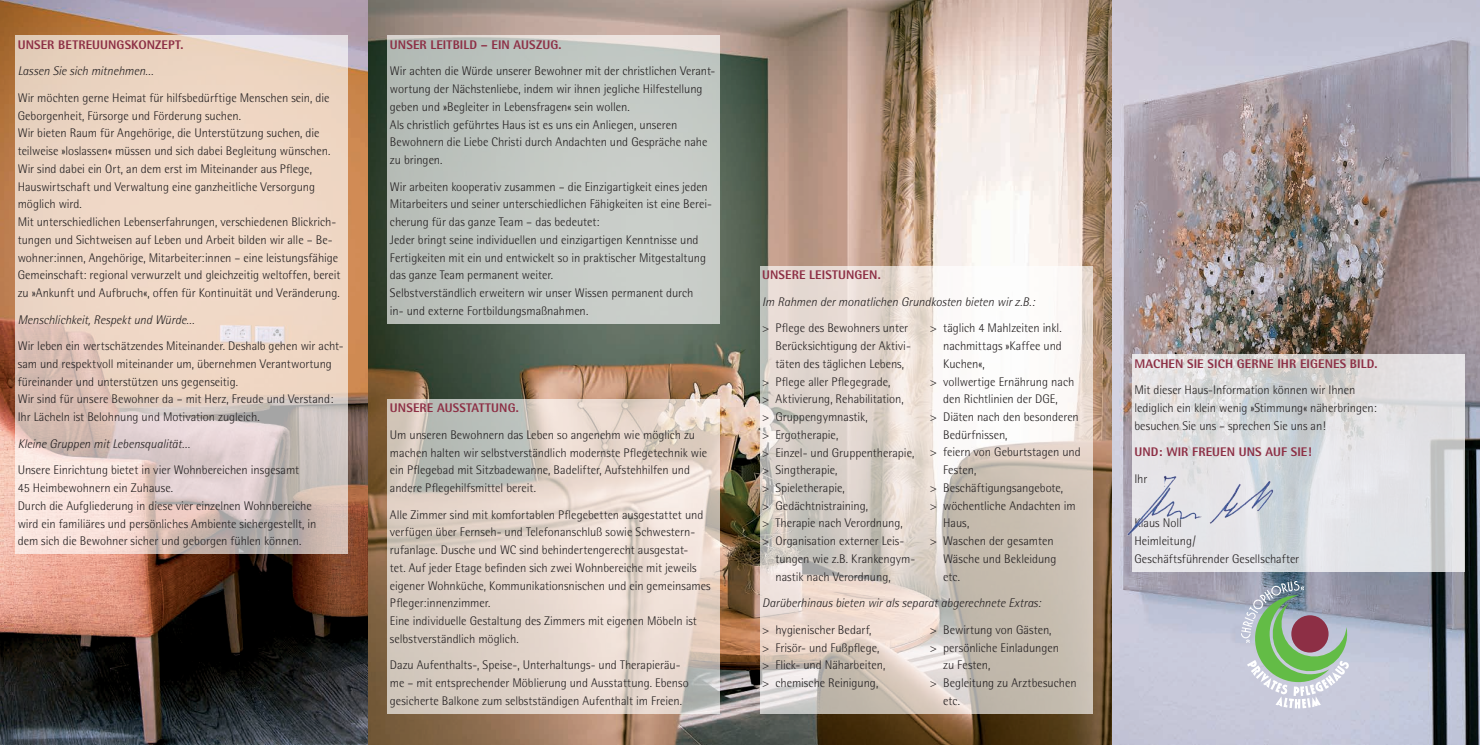
<style>
.page{position:relative;width:1480px;height:745px;background:#fff}
.page>*{position:absolute;margin:0;border:0;box-sizing:border-box;transform-origin:0 0}
.t1{font:300 12.5px/17.8px "Rotis Semi Sans";color:#231f20}
.t2{font:italic 300 12.5px "Rotis Semi Sans";letter-spacing:-.005em;color:#231f20}
.t3{font:800 12.5px "Rotis Semi Sans";letter-spacing:.01em;color:#8d2f45}
</style>
<div class="page">
<img style="left:0;top:0;width:1479px;height:744px">
<svg style="left:16px;top:35px;width:332px;height:519px;background:#e7d1c4"></svg>
<div style="left:388px;top:35px;width:332px;height:288px;background:linear-gradient(to right,#b7beb8,#ccd1cc)"></div>
<svg style="left:388px;top:399px;width:332px;height:314px;background:#ded2c9"></svg>
<svg style="left:760px;top:266px;width:332px;height:447px"></svg>
<svg style="left:1132px;top:354px;width:332px;height:217px;background:#dcdddf"></svg>
<svg style="left:1218px;top:558px;width:159px;height:160px;background:#aeb7b8"></svg>
<img style="left:1125px;top:472px;width:151px;height:66px">
<p class="t3" style="left:18px;top:37px;width:167px">UNSER BETREUUNGSKONZEPT.</p>
<p class="t2" style="left:18px;top:64px;width:138px">Lassen Sie sich mitnehmen…</p>
<p class="t1" style="left:18px;top:89px;width:324px">Wir möchten gerne Heimat für hilfsbedürftige Menschen sein, die Geborgenheit, Fürsorge und Förderung suchen.<br>Wir bieten Raum für Angehörige, die Unterstützung suchen, die teilweise »loslassen« müssen und sich dabei Begleitung wünschen.<br>Wir sind dabei ein Ort, an dem erst im Miteinander aus Pflege, Hauswirtschaft und Verwaltung eine ganzheitliche Versorgung möglich wird.<br>Mit unterschiedlichen Lebenserfahrungen, verschiedenen Blickrich&shy;tungen und Sichtweisen auf Leben und Arbeit bilden wir alle – Be&shy;wohner:innen, Angehörige, Mitarbeiter:innen – eine leistungsfähige Gemeinschaft: regional verwurzelt und gleichzeitig weltoffen, bereit zu »Ankunft und Aufbruch«, offen für Kontinuität und Veränderung.</p>
<p class="t2" style="left:18px;top:312px;width:179px">Menschlichkeit, Respekt und Würde…</p>
<p class="t1" style="left:18px;top:337px;width:327px">Wir leben ein wertschätzendes Miteinander. Deshalb gehen wir acht&shy;sam und respektvoll miteinander um, übernehmen Verantwortung füreinander und unterstützen uns gegenseitig.<br>Wir sind für unsere Bewohner da – mit Herz, Freude und Verstand:<br>Ihr Lächeln ist Belohnung und Motivation zugleich.</p>
<p class="t2" style="left:18px;top:436px;width:174px">Kleine Gruppen mit Lebensqualität…</p>
<p class="t1" style="left:18px;top:461px;width:300px">Unsere Einrichtung bietet in vier Wohnbereichen insgesamt<br>45 Heimbewohnern ein Zuhause.<br>Durch die Aufgliederung in diese vier einzelnen Wohnbereiche wird ein familiäres und persönliches Ambiente sichergestellt, in dem sich die Bewohner sicher und geborgen fühlen können.</p>
<p class="t3" style="left:390px;top:36px;width:173px">UNSER LEITBILD – EIN AUSZUG.</p>
<p class="t1" style="left:390px;top:62px;width:327px">Wir achten die Würde unserer Bewohner mit der christlichen Verant&shy;wortung der Nächstenliebe, indem wir ihnen jegliche Hilfestellung geben und »Begleiter in Lebensfragen« sein wollen.<br>Als christlich geführtes Haus ist es uns ein Anliegen, unseren Bewohnern die Liebe Christi durch Andachten und Gespräche nahe zu bringen.</p>
<p class="t1" style="left:390px;top:177px;width:323px">Wir arbeiten kooperativ zusammen – die Einzigartigkeit eines jeden Mitarbeiters und seiner unterschiedlichen Fähigkeiten ist eine Berei&shy;cherung für das ganze Team – das bedeutet:<br>Jeder bringt seine individuellen und einzigartigen Kenntnisse und Fertigkeiten mit ein und entwickelt so in praktischer Mitgestaltung das ganze Team permanent weiter.<br>Selbstverständlich erweitern wir unser Wissen permanent durch<br>in- und externe Fortbildungsmaßnahmen.</p>
<p class="t3" style="left:390px;top:400px;width:130px">UNSERE AUSSTATTUNG.</p>
<p class="t1" style="left:390px;top:425px;width:319px">Um unseren Bewohnern das Leben so angenehm wie möglich zu machen halten wir selbstverständlich modernste Pflegetechnik wie ein Pflegebad mit Sitzbadewanne, Badelifter, Aufstehhilfen und andere Pflegehilfsmittel bereit.</p>
<p class="t1" style="left:390px;top:505px;width:322px">Alle Zimmer sind mit komfortablen Pflegebetten ausgestattet und verfügen über Fernseh- und Telefonanschluß sowie Schwestern&shy;rufanlage. Dusche und WC sind behindertengerecht ausgestat-<br>tet. Auf jeder Etage befinden sich zwei Wohnbereiche mit jeweils eigener Wohnküche, Kommunikationsnischen und ein gemeinsames Pfleger:innenzimmer.<br>Eine individuelle Gestaltung des Zimmers mit eigenen Möbeln ist selbstverständlich möglich.</p>
<p class="t1" style="left:390px;top:656px;width:300px">Dazu Aufenthalts-, Speise-, Unterhaltungs- und Therapieräu&shy;me – mit entsprechender Möblierung und Ausstattung. Ebenso gesicherte Balkone zum selbstständigen Aufenthalt im Freien.</p>
<p class="t3" style="left:762px;top:267px;width:120px">UNSERE LEISTUNGEN.</p>
<p class="t2" style="left:762px;top:294px;width:274px">Im Rahmen der monatlichen Grundkosten bieten wir z.B.:</p>
<p class="t1" style="left:762px;top:319px;width:147px">&gt; Pflege des Bewohners unter</p>
<p class="t1" style="left:775px;top:337px;width:137px">Berücksichtigung der Aktivi-</p>
<p class="t1" style="left:775px;top:354px;width:130px">täten des täglichen Lebens,</p>
<p class="t1" style="left:762px;top:372px;width:130px">&gt; Pflege aller Pflegegrade,</p>
<p class="t1" style="left:762px;top:390px;width:143px">&gt; Aktivierung, Rehabilitation,</p>
<p class="t1" style="left:762px;top:407px;width:107px">&gt; Gruppengymnastik,</p>
<p class="t1" style="left:762px;top:425px;width:78px">&gt; Ergotherapie,</p>
<p class="t1" style="left:762px;top:443px;width:154px">&gt; Einzel- und Gruppentherapie,</p>
<p class="t1" style="left:762px;top:461px;width:77px">&gt; Singtherapie,</p>
<p class="t1" style="left:762px;top:478px;width:84px">&gt; Spieletherapie,</p>
<p class="t1" style="left:762px;top:496px;width:107px">&gt; Gedächtnistraining,</p>
<p class="t1" style="left:762px;top:514px;width:142px">&gt; Therapie nach Verordnung,</p>
<p class="t1" style="left:762px;top:531px;width:144px">&gt; Organisation externer Leis-</p>
<p class="t1" style="left:775px;top:549px;width:141px">tungen wie z.B. Krankengym-</p>
<p class="t1" style="left:775px;top:567px;width:117px">nastik nach Verordnung,</p>
<p class="t1" style="left:929px;top:319px;width:133px">&gt; täglich 4 Mahlzeiten inkl.</p>
<p class="t1" style="left:943px;top:337px;width:120px">nachmittags »Kaffee und</p>
<p class="t1" style="left:943px;top:354px;width:43px">Kuchen«,</p>
<p class="t1" style="left:929px;top:372px;width:146px">&gt; vollwertige Ernährung nach</p>
<p class="t1" style="left:943px;top:390px;width:116px">den Richtlinien der DGE,</p>
<p class="t1" style="left:929px;top:407px;width:150px">&gt; Diäten nach den besonderen</p>
<p class="t1" style="left:943px;top:425px;width:66px">Bedürfnissen,</p>
<p class="t1" style="left:929px;top:443px;width:152px">&gt; feiern von Geburtstagen und</p>
<p class="t1" style="left:943px;top:461px;width:35px">Festen,</p>
<p class="t1" style="left:929px;top:478px;width:135px">&gt; Beschäftigungsangebote,</p>
<p class="t1" style="left:929px;top:496px;width:147px">&gt; wöchentliche Andachten im</p>
<p class="t1" style="left:943px;top:514px;width:28px">Haus,</p>
<p class="t1" style="left:929px;top:531px;width:125px">&gt; Waschen der gesamten</p>
<p class="t1" style="left:943px;top:549px;width:115px">Wäsche und Bekleidung</p>
<p class="t1" style="left:943px;top:567px;width:18px">etc.</p>
<p class="t2" style="left:762px;top:595px;width:280px">Darüberhinaus bieten wir als separat abgerechnete Extras:</p>
<p class="t1" style="left:762px;top:620px;width:125px">&gt; hygienischer Bedarf,<br>&gt; Frisör- und Fußpflege, &gt; Flick- und Näharbeiten, &gt; chemische Reinigung,</p>
<p class="t1" style="left:929px;top:620px;width:123px">&gt; Bewirtung von Gästen,</p>
<p class="t1" style="left:929px;top:638px;width:131px">&gt; persönliche Einladungen</p>
<p class="t1" style="left:943px;top:655px;width:49px">zu Festen,</p>
<p class="t1" style="left:929px;top:673px;width:148px">&gt; Begleitung zu Arztbesuchen</p>
<p class="t1" style="left:943px;top:691px;width:18px">etc.</p>
<p class="t3" style="left:1134px;top:355px;width:244px">MACHEN SIE SICH GERNE IHR EIGENES BILD.</p>
<p class="t1" style="left:1134px;top:381px;width:244px">Mit dieser Haus-Information können wir Ihnen lediglich ein klein wenig »Stimmung« näherbringen: besuchen Sie uns – sprechen Sie uns an!</p>
<p class="t3" style="left:1134px;top:444px;width:179px">UND: WIR FREUEN UNS AUF SIE!</p>
<p class="t1" style="left:1134px;top:469px;width:14px">Ihr</p>
<p class="t1" style="left:1134px;top:514px;width:166px">Klaus Noll<br>Heimleitung/<br>Geschäftsführender Gesellschafter</p>
</div>
